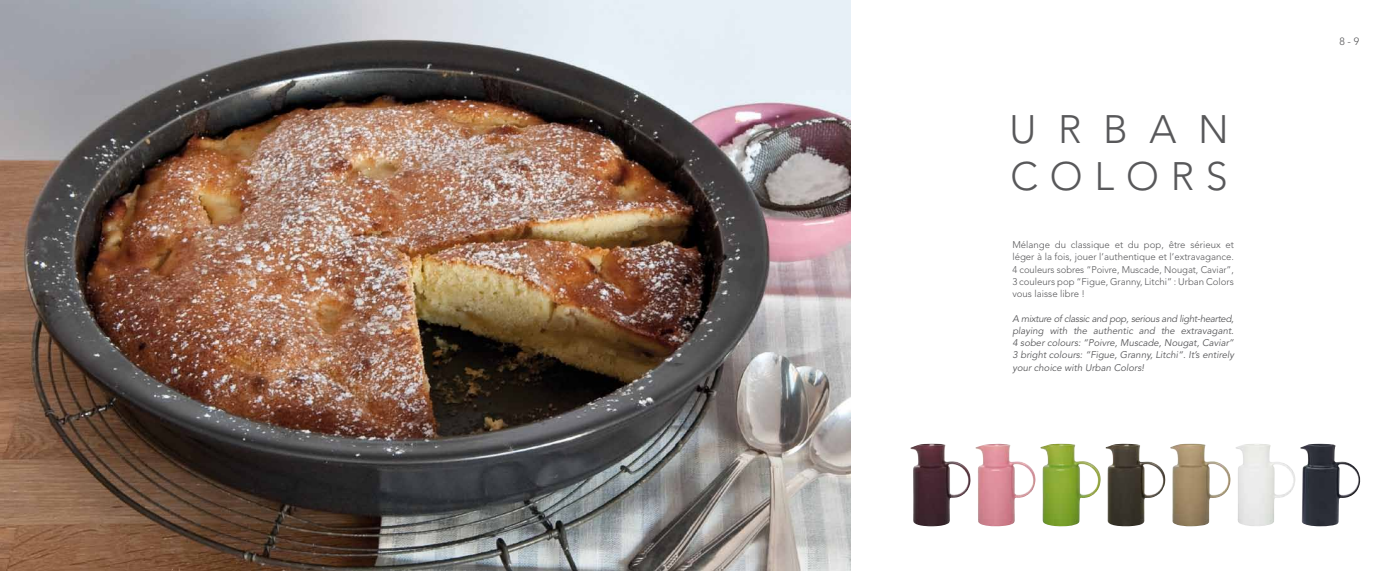
<style>
.page{position:relative;width:1389px;height:571px;background:#fff}
.page>*{position:absolute;margin:0;border:0;box-sizing:border-box;transform-origin:0 0}
.t1{font:300 39.38px/47.2px "Avenir LT";letter-spacing:.3em;color:#58585a}
.t2{font:300 10.5px "Avenir LT";color:#58585a}
.t3{font:italic 9.62px/12.2px "Avenir LT";color:#58585a;text-align:justify}
.t4{font:300 9.62px/12.2px "Avenir LT";color:#58585a;text-align:justify}
</style>
<div class="page">
<img style="left:0;top:0;width:851px;height:570px">
<img style="left:1236px;top:444px;width:59px;height:82px">
<img style="left:910px;top:443px;width:61px;height:83px">
<img style="left:975px;top:443px;width:61px;height:83px">
<img style="left:1300px;top:443px;width:61px;height:83px">
<img style="left:1040px;top:443px;width:61px;height:83px">
<img style="left:1105px;top:443px;width:61px;height:83px">
<img style="left:1170px;top:443px;width:61px;height:83px">
<h1 class="t1" style="left:1009px;top:105px;width:221px">URBAN<br>COLORS</h1>
<p class="t4" style="left:1012px;top:238px;width:223px">Mélange du classique et du pop, être sérieux et léger à la fois, jouer l’authentique et l’extravagance.<br>4 couleurs sobres “Poivre, Muscade, Nougat, Caviar”, 3 couleurs pop “Figue, Granny, Litchi” : Urban Colors vous laisse libre !</p>
<p class="t3" style="left:1012px;top:312px;width:223px">A mixture of classic and pop, serious and light-hearted, playing with the authentic and the extravagant.<br>4 sober colours: “Poivre, Muscade, Nougat, Caviar” 3 bright colours: “Figue, Granny, Litchi“. It’s entirely your choice with Urban Colors!</p>
<p class="t2" style="left:1339px;top:35px;width:21px">8 - 9</p>
</div>
